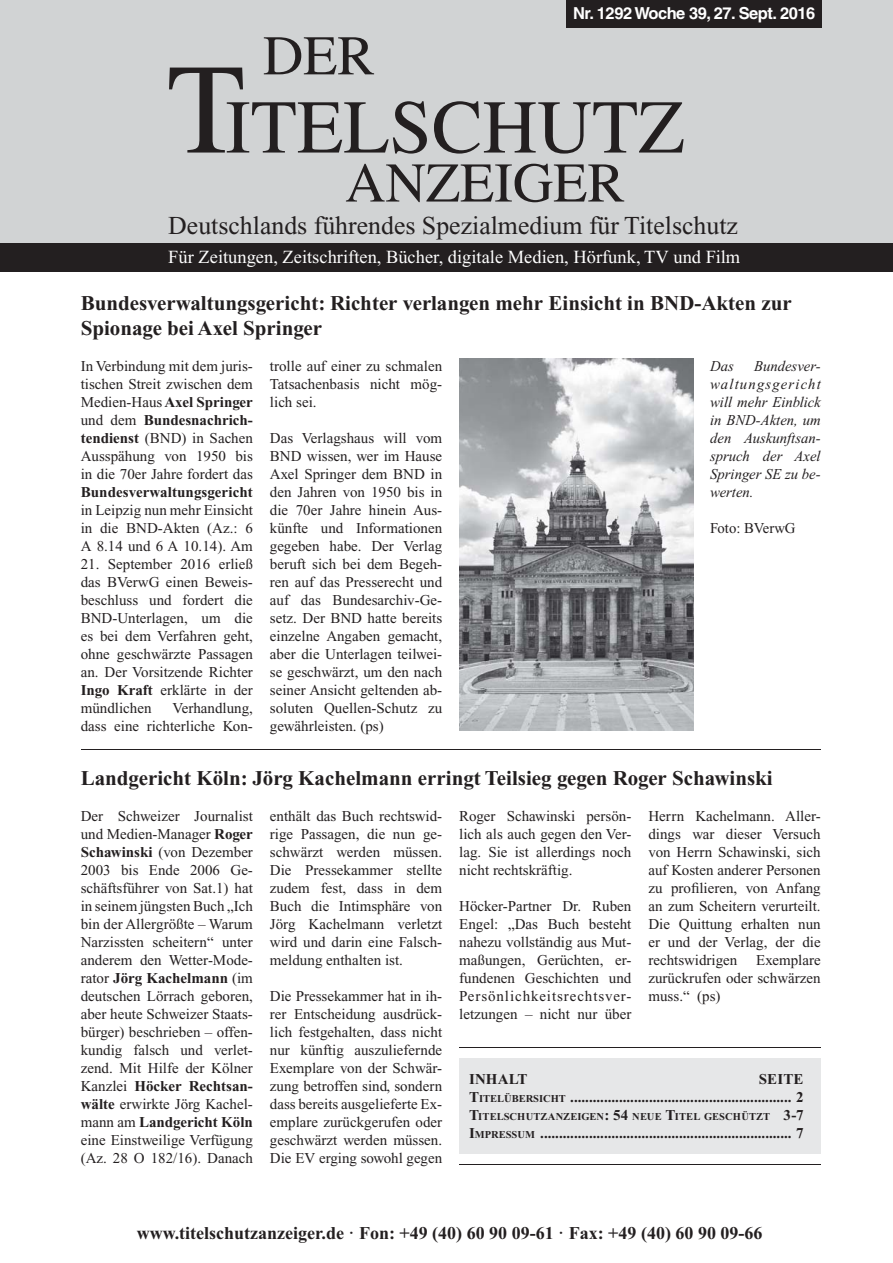
<style>
.page{position:relative;width:893px;height:1263px;background:#fff}
.page>*{position:absolute;margin:0;border:0;box-sizing:border-box;transform-origin:0 0}
.t1{font:75.9px "Times";color:#231f20}
.t2{font:55.95px "Times";color:#231f20}
.t3{font:25.8px "Times New Roman";color:#231f20}
.t4{font:700 21px/25.2px "Times New Roman";color:#231f20}
.t5{font:18.45px "Times New Roman";color:#fff}
.t6{font:700 18px "Times New Roman";color:#231f20}
.t7{font:700 16.5px "Helvetica";letter-spacing:-.03em;color:#fff}
.t8{font:15px/18px "Times New Roman";color:#231f20;text-align:justify}
.t9{font:700 15px/18px "Times New Roman";color:#231f20;text-align:right}
.t10{font:italic 15px/18px "Times New Roman";color:#231f20;text-align:justify}
.t11{font:700 15px "Times New Roman";letter-spacing:.005em;color:#231f20}
.t12{font:700 10.5px "Times New Roman";letter-spacing:.01em;color:#231f20}
.s1{font-size:128.4px}
.s2{font-weight:700}
.s3{font-style:inherit}
.s4{font-size:10.5px}
.s5{font-size:15px}
</style>
<div class="page">
<div style="left:0;top:0;width:893px;height:253px;background:#d1d3d4"></div>
<div style="left:0;top:243px;width:893px;height:29px;background:#231f20"></div>
<div style="left:567px;top:0;width:255px;height:27px;background:#231f20"></div>
<hr style="left:459px;top:1047px;width:362px;height:1px;background:#231f20">
<div style="left:459px;top:1058px;width:362px;height:96px;background:#e6e7e8"></div>
<hr style="left:459px;top:1164px;width:362px;height:1px;background:#231f20">
<img style="left:459px;top:359px;width:234px;height:372px">
<hr style="left:81px;top:749px;width:740px;height:1px;background:#231f20">
<p class="t7" style="left:573px;top:7px;width:244px">Nr. 1292 Woche 39, 27. Sept. 2016</p>
<h2 class="t2" style="left:263px;top:35px;width:113px">DER</h2>
<h1 class="t1" style="left:167px;top:99px;width:519px"><span class="s1">T</span>ITELSCHUTZ</h1>
<h2 class="t2" style="left:345px;top:162px;width:281px">ANZEIGER</h2>
<h3 class="t3" style="left:168px;top:216px;width:571px">Deutschlands führendes Spezialmedium für Titelschutz</h3>
<p class="t5" style="left:168px;top:250px;width:573px">Für Zeitungen, Zeitschriften, Bücher, digitale Medien, Hörfunk, TV und Film</p>
<h3 class="t4" style="left:81px;top:292px;width:712px">Bundesverwaltungsgericht: Richter verlangen mehr Einsicht in BND-Akten zur<br>Spionage bei Axel Springer</h3>
<p class="t8" style="left:81px;top:358px;width:174px">In Verbindung mit dem juris&shy;tischen Streit zwischen dem Medien-Haus <span class="s2">Axel Springer </span>und dem <span class="s2">Bundesnachrich&shy;tendienst</span> (BND) in Sachen Ausspähung von 1950 bis in die 70er Jahre fordert das</p>
<p class="t11" style="left:81px;top:487px;width:174px">Bundesverwaltungsgericht</p>
<p class="t8" style="left:81px;top:502px;width:174px">in Leipzig nun mehr Einsicht in die BND-Akten (Az.: 6<br>A 8.14 und 6 A 10.14). Am</p>
<p class="t8" style="left:81px;top:556px;width:174px">21. September 2016 erließ das BVerwG einen Beweis&shy;beschluss und fordert die BND-Unterlagen, um die es bei dem Verfahren geht, ohne geschwärzte Passagen an. Der Vorsitzende Richter <span class="s2">Ingo Kraft</span> erklärte in der mündlichen</p>
<p class="t8" style="left:81px;top:700px;width:174px;text-align:right">Verhandlung,<br>dass eine richterliche Kon-</p>
<p class="t8" style="left:270px;top:358px;width:174px">trolle auf einer zu schmalen Tatsachenbasis nicht mög&shy;lich sei.</p>
<p class="t8" style="left:270px;top:430px;width:174px">Das Verlagshaus will vom BND wissen, wer im Hause Axel Springer dem BND in den Jahren von 1950 bis in die 70er Jahre hinein Aus&shy;künfte und Informationen gegeben habe. Der Verlag beruft sich bei dem Begeh&shy;ren auf das Presserecht und auf das Bundesarchiv-Ge&shy;setz. Der BND hatte bereits einzelne Angaben gemacht, aber die Unterlagen teilwei&shy;se geschwärzt, um den nach seiner Ansicht geltenden ab&shy;soluten Quellen-Schutz zu gewährleisten. (ps)</p>
<p class="t10" style="left:710px;top:358px;width:112px;text-indent:44px">Bundesver&shy;waltungsgericht will mehr Einblick in BND-Akten, um den Auskunftsan&shy;spruch der Axel Springer SE zu be&shy;werten.</p>
<p class="t8" style="left:710px;top:520px;width:87px">Foto: BVerwG</p>
<p class="t10" style="left:710px;top:358px;width:25px">Das</p>
<h3 class="t4" style="left:81px;top:767px;width:693px">Landgericht Köln: Jörg Kachelmann erringt Teilsieg gegen Roger Schawinski</h3>
<p class="t8" style="left:81px;top:808px;width:174px">Der Schweizer Journalist und Medien-Manager <span class="s2">Roger Schawinski</span> (von Dezember 2003 bis Ende 2006 Ge&shy;schäftsführer von Sat.1) hat in seinem jüngsten Buch „Ich bin der Allergrößte – Warum Narzissten scheitern“ unter anderem den Wetter-Mode&shy;rator <span class="s2">Jörg Kachelmann</span> (im deutschen Lörrach geboren, aber heute Schweizer Staats&shy;bürger) beschrieben – offen&shy;kundig falsch und verlet&shy;zend. Mit Hilfe der Kölner Kanzlei <span class="s2">Höcker Rechtsan&shy;wälte</span> erwirkte Jörg Kachel&shy;mann am <span class="s2">Landgericht Köln </span>eine Einstweilige Verfügung (Az. 28 O 182/16). Danach</p>
<p class="t8" style="left:270px;top:808px;width:174px">enthält das Buch rechtswid&shy;rige Passagen, die nun ge&shy;schwärzt werden müssen.<br>Die Pressekammer stellte zudem fest, dass in dem Buch die Intimsphäre von Jörg Kachelmann verletzt wird und darin eine Falsch&shy;meldung enthalten ist.</p>
<p class="t8" style="left:270px;top:988px;width:174px">Die Pressekammer hat in ih&shy;rer Entscheidung ausdrück&shy;lich festgehalten, dass nicht nur künftig auszuliefernde Exemplare von der Schwär&shy;zung betroffen sind, sondern dass bereits ausgelieferte Ex&shy;emplare zurückgerufen oder geschwärzt werden müssen.<br>Die EV erging sowohl gegen</p>
<p class="t8" style="left:459px;top:808px;width:174px">Roger Schawinski persön&shy;lich als auch gegen den Ver&shy;lag. Sie ist allerdings noch nicht rechtskräftig.</p>
<p class="t8" style="left:459px;top:898px;width:174px">Höcker-Partner Dr. Ruben Engel: „Das Buch besteht nahezu vollständig aus Mut&shy;maßungen, Gerüchten, er&shy;fundenen Geschichten und Persönlichkeitsrechtsver&shy;letzungen – nicht nur über</p>
<p class="t8" style="left:648px;top:808px;width:174px">Herrn Kachelmann. Aller&shy;dings war dieser Versuch von Herrn Schawinski, sich auf Kosten anderer Personen zu profilieren, von Anfang an zum Scheitern verurteilt.<br>Die Quittung erhalten nun er und der Verlag, der die rechtswidrigen</p>
<p class="t8" style="left:648px;top:952px;width:174px;text-indent:108px">Exemplare zurückrufen oder schwärzen muss.“ (ps)</p>
<p class="t9" style="left:469px;top:1071px;width:336px"><span class="s3">SEITE<br></span>T<span class="s4">ITELÜBERSICHT</span> ........................................................... 2</p>
<p class="t12" style="left:469px;top:1113px;width:336px"><span class="s5">T</span>ITELSCHUTZANZEIGEN<span class="s5">: 54</span> NEUE <span class="s5">T</span>ITEL GESCHÜTZT <span class="s5">3-7</span></p>
<p class="t9" style="left:469px;top:1125px;width:336px">I<span class="s4">MPRESSUM</span> ................................................................... 7</p>
<p class="t11" style="left:469px;top:1073px;width:60px">INHALT</p>
<p class="t6" style="left:137px;top:1227px;width:627px">www.titelschutzanzeiger.de · Fon: +49 (40) 60 90 09-61 · Fax: +49 (40) 60 90 09-66</p>
</div>
